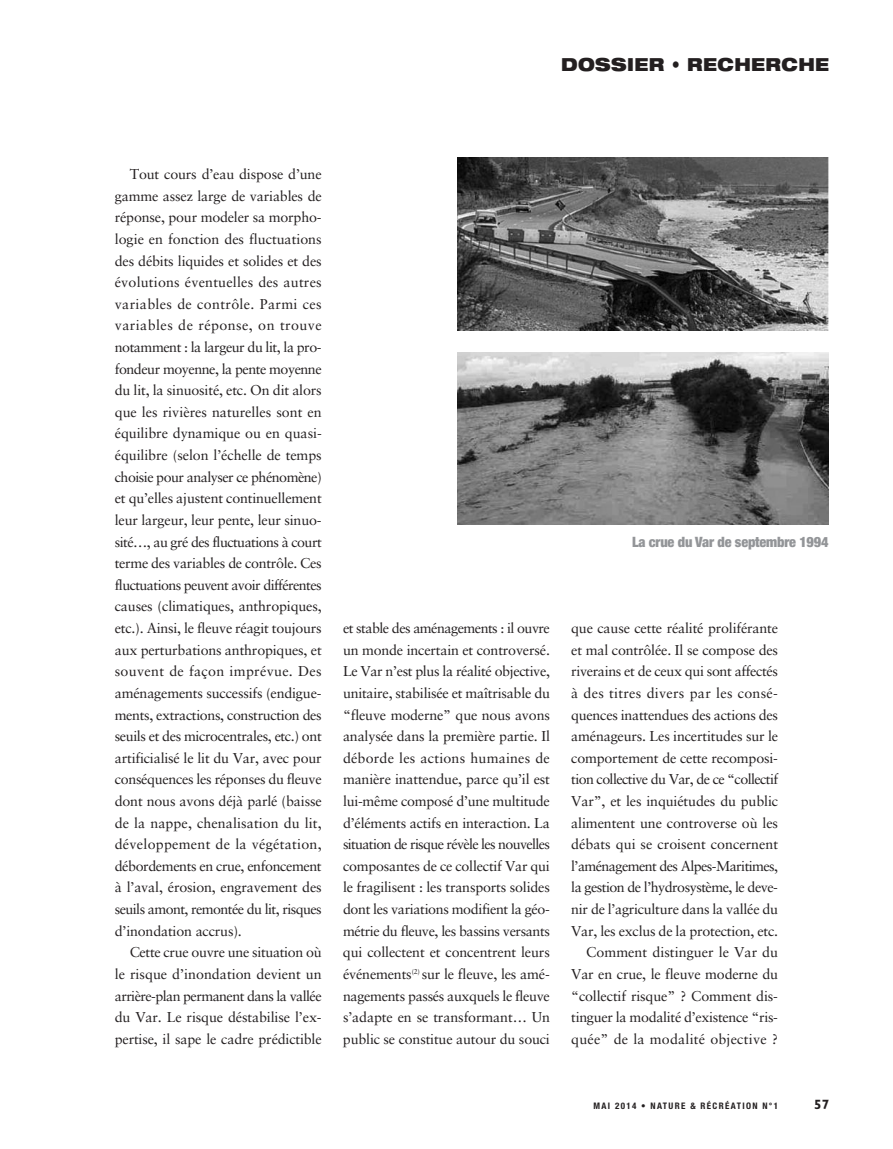
<style>
.page{position:relative;width:893px;height:1149px;background:#fff}
.page>*{position:absolute;margin:0;border:0;box-sizing:border-box;transform-origin:0 0}
.t1{font:900 expanded 18px "Helvetica Neue";letter-spacing:.025em;color:#231f20;scale:.9 1}
.t2{font:14.25px/21.6px "Sabon LT Std";letter-spacing:-.01em;color:#231f20;text-align:justify}
.t3{font:900 condensed 14.25px "Helvetica Neue";letter-spacing:-.01em;color:#939598}
.t4{font:700 13.5px "Gill Sans Std";color:#231f20}
.t5{font:700 condensed 9px "Helvetica Neue";letter-spacing:.15em;color:#231f20}
</style>
<div class="page">
<img style="left:457px;top:157px;width:371px;height:173px">
<img style="left:457px;top:352px;width:371px;height:173px">
<p class="t1" style="left:561px;top:58px;width:299px">DOSSIER • RECHERCHE</p>
<p class="t2" style="left:115px;top:164px;width:208px;text-indent:15px">Tout cours d’eau dispose d’une gamme assez large de variables de réponse, pour modeler sa morpho&shy;logie en fonction des fluctuations des débits liquides et solides et des évolutions éventuelles des autres variables de contrôle. Parmi ces variables de réponse, on trouve notamment : la largeur du lit, la pro&shy;fondeur moyenne, la pente moyenne du lit, la sinuosité, etc. On dit alors que les rivières naturelles sont en équilibre dynamique ou en quasi&shy;équilibre (selon l’échelle de temps choisie pour analyser ce phénomène) et qu’elles ajustent continuellement leur largeur, leur pente, leur sinuo&shy;sité…, au gré des fluctuations à court terme des variables de contrôle. Ces fluctuations peuvent avoir différentes causes (climatiques, anthropiques, etc.). Ainsi, le fleuve réagit toujours aux perturbations anthropiques, et souvent de façon imprévue. Des aménagements successifs (endigue&shy;ments, extractions, construction des seuils et des microcentrales, etc.) ont artificialisé le lit du Var, avec pour conséquences les réponses du fleuve dont nous avons déjà parlé (baisse de la nappe, chenalisation du lit, développement de la végétation, débordements en crue, enfoncement à l’aval, érosion, engravement des seuils amont, remontée du lit, risques d’inondation accrus).</p>
<p class="t2" style="left:115px;top:942px;width:208px;text-indent:15px">Cette crue ouvre une situation où le risque d’inondation devient un arrière-plan permanent dans la vallée du Var. Le risque déstabilise l’ex&shy;pertise, il sape le cadre prédictible</p>
<p class="t3" style="left:632px;top:536px;width:198px">La crue du Var de septembre 1994</p>
<p class="t2" style="left:343px;top:618px;width:208px">et stable des aménagements : il ouvre un monde incertain et controversé.<br>Le Var n’est plus la réalité objective, unitaire, stabilisée et maîtrisable du “fleuve moderne” que nous avons analysée dans la première partie. Il déborde les actions humaines de manière inattendue, parce qu’il est lui-même composé d’une multitude d’éléments actifs en interaction. La situation de risque révèle les nouvelles composantes de ce collectif Var qui le fragilisent : les transports solides dont les variations modifient la géo&shy;métrie du fleuve, les bassins versants qui collectent et concentrent leurs événements<sup>(2)</sup> sur le fleuve, les amé&shy;nagements passés auxquels le fleuve s’adapte en se transformant… Un public se constitue autour du souci</p>
<p class="t2" style="left:571px;top:618px;width:208px;text-align:right">que cause cette réalité proliférante et mal contrôlée. Il se compose des riverains et de ceux qui sont affectés à des titres divers par les consé&shy;quences inattendues des actions des aménageurs. Les incertitudes sur le comportement de cette recomposi&shy;tion collective du Var, de ce “collectif Var”, et les inquiétudes du public alimentent une controverse où les débats qui se croisent concernent l’aménagement des Alpes-Maritimes, la gestion de l’hydrosystème, le deve&shy;nir de l’agriculture dans la vallée du Var, les exclus de la protection, etc.<br>Comment distinguer le Var du Var en crue, le fleuve moderne du “collectif risque” ? Comment dis&shy;tinguer la modalité d’existence “ris&shy;quée” de la modalité objective ?</p>
<p class="t5" style="left:593px;top:1097px;width:186px">MAI 2014 • NATURE &amp; RÉCRÉATION N°1</p>
<p class="t4" style="left:814px;top:1098px;width:16px">57</p>
</div>
